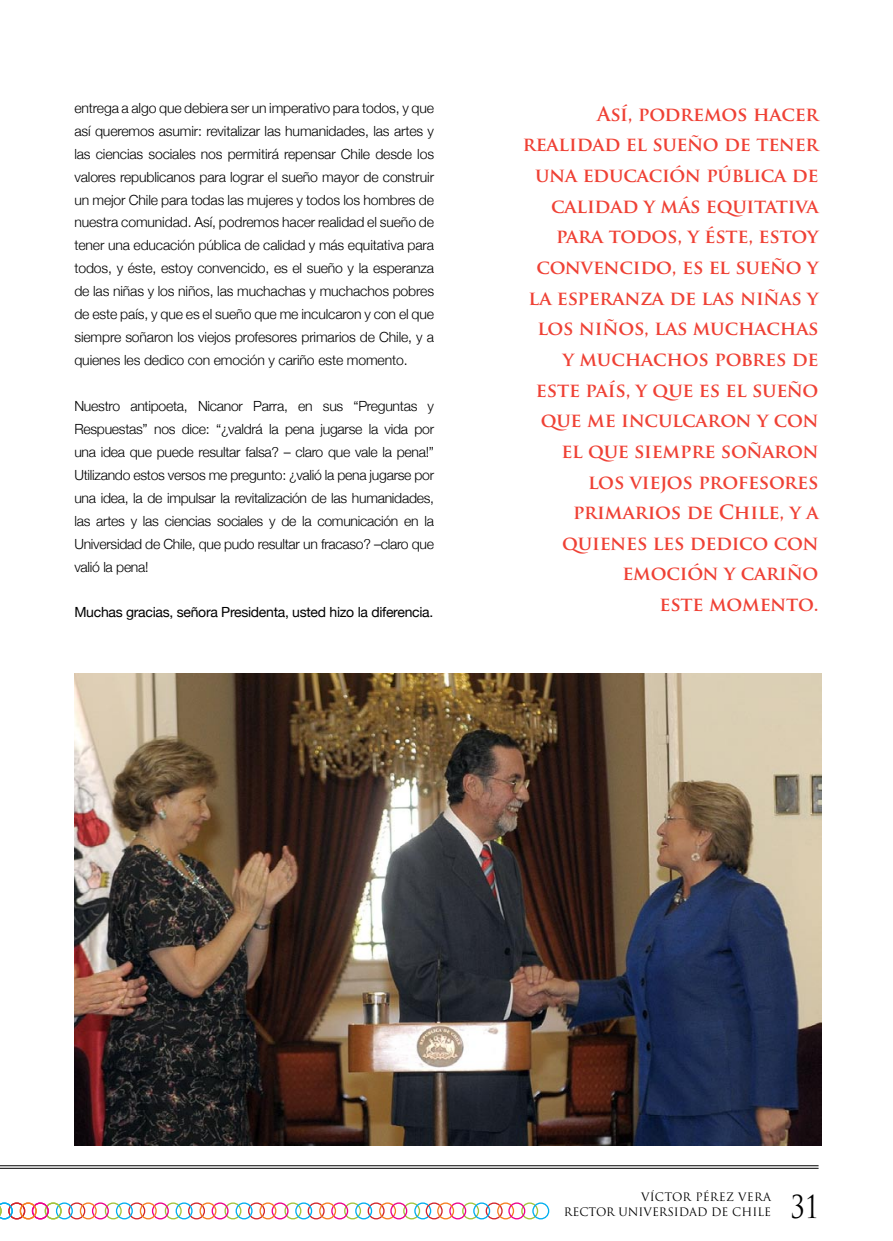
<style>
.page{position:relative;width:893px;height:1241px;background:#fff}
.page>*{position:absolute;margin:0;border:0;box-sizing:border-box;transform-origin:0 0}
.t1{font:30.8px "Trajan Pro";color:#000;scale:.82 1}
.t2{font:700 19.25px/30.6px "Trajan Pro";letter-spacing:-.01em;color:#ef4135;text-align:right}
.t3{font:300 14px/22.9px "Helvetica Neue";letter-spacing:-.015em;color:#000;text-align:justify}
.t4{font:14px "Helvetica Neue";letter-spacing:-.02em;color:#000}
.t5{font:11.38px/15.8px "Trajan Pro";color:#000;text-align:right}
</style>
<div class="page">
<img style="left:74px;top:673px;width:747px;height:471px">
<hr style="left:0;top:1165px;width:819px;height:1px;background:#000">
<hr style="left:0;top:1167px;width:819px;height:1px;background:#000">
<div style="left:105px;top:1202px;width:17px;height:17px;border:1px solid #a2c33a;border-radius:50%"></div>
<div style="left:92px;top:1202px;width:17px;height:17px;border:1px solid #ec008c;border-radius:50%"></div>
<div style="left:68px;top:1202px;width:17px;height:17px;border:1px solid #d2232a;border-radius:50%"></div>
<div style="left:80px;top:1202px;width:17px;height:17px;border:1px solid #f57e20;border-radius:50%"></div>
<div style="left:56px;top:1202px;width:17px;height:17px;border:1px solid #00aeef;border-radius:50%"></div>
<div style="left:165px;top:1202px;width:17px;height:17px;border:1px solid #a2c33a;border-radius:50%"></div>
<div style="left:152px;top:1202px;width:17px;height:17px;border:1px solid #ec008c;border-radius:50%"></div>
<div style="left:128px;top:1202px;width:17px;height:17px;border:1px solid #d2232a;border-radius:50%"></div>
<div style="left:140px;top:1202px;width:17px;height:17px;border:1px solid #f57e20;border-radius:50%"></div>
<div style="left:116px;top:1202px;width:17px;height:17px;border:1px solid #00aeef;border-radius:50%"></div>
<div style="left:45px;top:1202px;width:17px;height:17px;border:1px solid #a2c33a;border-radius:50%"></div>
<div style="left:32px;top:1202px;width:17px;height:17px;border:1px solid #ec008c;border-radius:50%"></div>
<div style="left:8px;top:1202px;width:17px;height:17px;border:1px solid #d2232a;border-radius:50%"></div>
<div style="left:20px;top:1202px;width:17px;height:17px;border:1px solid #f57e20;border-radius:50%"></div>
<svg style="left:0;top:1202px;width:13px;height:17px"></svg>
<div style="left:224px;top:1202px;width:17px;height:17px;border:1px solid #a2c33a;border-radius:50%"></div>
<div style="left:212px;top:1202px;width:17px;height:17px;border:1px solid #ec008c;border-radius:50%"></div>
<div style="left:188px;top:1202px;width:17px;height:17px;border:1px solid #d2232a;border-radius:50%"></div>
<div style="left:199px;top:1202px;width:17px;height:17px;border:1px solid #f57e20;border-radius:50%"></div>
<div style="left:176px;top:1202px;width:17px;height:17px;border:1px solid #00aeef;border-radius:50%"></div>
<div style="left:284px;top:1202px;width:17px;height:17px;border:1px solid #a2c33a;border-radius:50%"></div>
<div style="left:272px;top:1202px;width:17px;height:17px;border:1px solid #ec008c;border-radius:50%"></div>
<div style="left:248px;top:1202px;width:17px;height:17px;border:1px solid #d2232a;border-radius:50%"></div>
<div style="left:259px;top:1202px;width:17px;height:17px;border:1px solid #f57e20;border-radius:50%"></div>
<div style="left:236px;top:1202px;width:17px;height:17px;border:1px solid #00aeef;border-radius:50%"></div>
<div style="left:344px;top:1202px;width:17px;height:17px;border:1px solid #a2c33a;border-radius:50%"></div>
<div style="left:331px;top:1202px;width:17px;height:17px;border:1px solid #ec008c;border-radius:50%"></div>
<div style="left:308px;top:1202px;width:17px;height:17px;border:1px solid #d2232a;border-radius:50%"></div>
<div style="left:319px;top:1202px;width:17px;height:17px;border:1px solid #f57e20;border-radius:50%"></div>
<div style="left:295px;top:1202px;width:17px;height:17px;border:1px solid #00aeef;border-radius:50%"></div>
<div style="left:368px;top:1202px;width:17px;height:17px;border:1px solid #d2232a;border-radius:50%"></div>
<div style="left:379px;top:1202px;width:17px;height:17px;border:1px solid #f57e20;border-radius:50%"></div>
<div style="left:355px;top:1202px;width:17px;height:17px;border:1px solid #00aeef;border-radius:50%"></div>
<div style="left:403px;top:1202px;width:17px;height:17px;border:1px solid #a2c33a;border-radius:50%"></div>
<div style="left:390px;top:1202px;width:17px;height:17px;border:1px solid #ec008c;border-radius:50%"></div>
<div style="left:414px;top:1202px;width:17px;height:17px;border:1px solid #00aeef;border-radius:50%"></div>
<div style="left:462px;top:1202px;width:17px;height:17px;border:1px solid #a2c33a;border-radius:50%"></div>
<div style="left:449px;top:1202px;width:17px;height:17px;border:1px solid #ec008c;border-radius:50%"></div>
<div style="left:426px;top:1202px;width:17px;height:17px;border:1px solid #d2232a;border-radius:50%"></div>
<div style="left:437px;top:1202px;width:17px;height:17px;border:1px solid #f57e20;border-radius:50%"></div>
<div style="left:486px;top:1202px;width:17px;height:17px;border:1px solid #d2232a;border-radius:50%"></div>
<div style="left:497px;top:1202px;width:17px;height:17px;border:1px solid #f57e20;border-radius:50%"></div>
<div style="left:473px;top:1202px;width:17px;height:17px;border:1px solid #00aeef;border-radius:50%"></div>
<div style="left:521px;top:1202px;width:17px;height:17px;border:1px solid #a2c33a;border-radius:50%"></div>
<div style="left:508px;top:1202px;width:17px;height:17px;border:1px solid #ec008c;border-radius:50%"></div>
<div style="left:532px;top:1202px;width:17px;height:17px;border:1px solid #00aeef;border-radius:50%"></div>
<p class="t3" style="left:74px;top:96px;width:361px">entrega a algo que debiera ser un imperativo para todos, y que así queremos asumir: revitalizar las humanidades, las artes y las ciencias sociales nos permitirá repensar Chile desde los valores republicanos para lograr el sueño mayor de construir un mejor Chile para todas las mujeres y todos los hombres de nuestra comunidad. Así, podremos hacer realidad el sueño de tener una educación pública de calidad y más equitativa para todos, y éste, estoy convencido, es el sueño y la esperanza de las niñas y los niños, las muchachas y muchachos pobres de este país, y que es el sueño que me inculcaron y con el que siempre soñaron los viejos profesores primarios de Chile, y a quienes les dedico con emoción y cariño este momento.</p>
<p class="t3" style="left:74px;top:394px;width:361px">Nuestro antipoeta, Nicanor Parra, en sus “Preguntas y Respuestas” nos dice: “¿valdrá la pena jugarse la vida por una idea que puede resultar falsa? – claro que vale la pena!” Utilizando estos versos me pregunto: ¿valió la pena jugarse por una idea, la de impulsar la revitalización de las humanidades, las artes y las ciencias sociales y de la comunicación en la Universidad de Chile, que pudo resultar un fracaso? –claro que valió la pena!</p>
<p class="t4" style="left:74px;top:604px;width:360px">Muchas gracias, señora Presidenta, usted hizo la diferencia.</p>
<p class="t2" style="left:523px;top:99px;width:297px">Así, podremos hacer realidad el sueño de tener una educación pública de calidad y más equitativa para todos, y éste, estoy convencido, es el sueño y la esperanza de las niñas y los niños, las muchachas y muchachos pobres de este país, y que es el sueño que me inculcaron y con el que siempre soñaron los viejos profesores primarios de Chile, y a quienes les dedico con emoción y cariño<br>este momento.</p>
<p class="t5" style="left:564px;top:1188px;width:209px">VÍCTOR PÉREZ VERA<br>RECTOR UNIVERSIDAD DE CHILE</p>
<h1 class="t1" style="left:791px;top:1187px;width:36px">31</h1>
</div>
